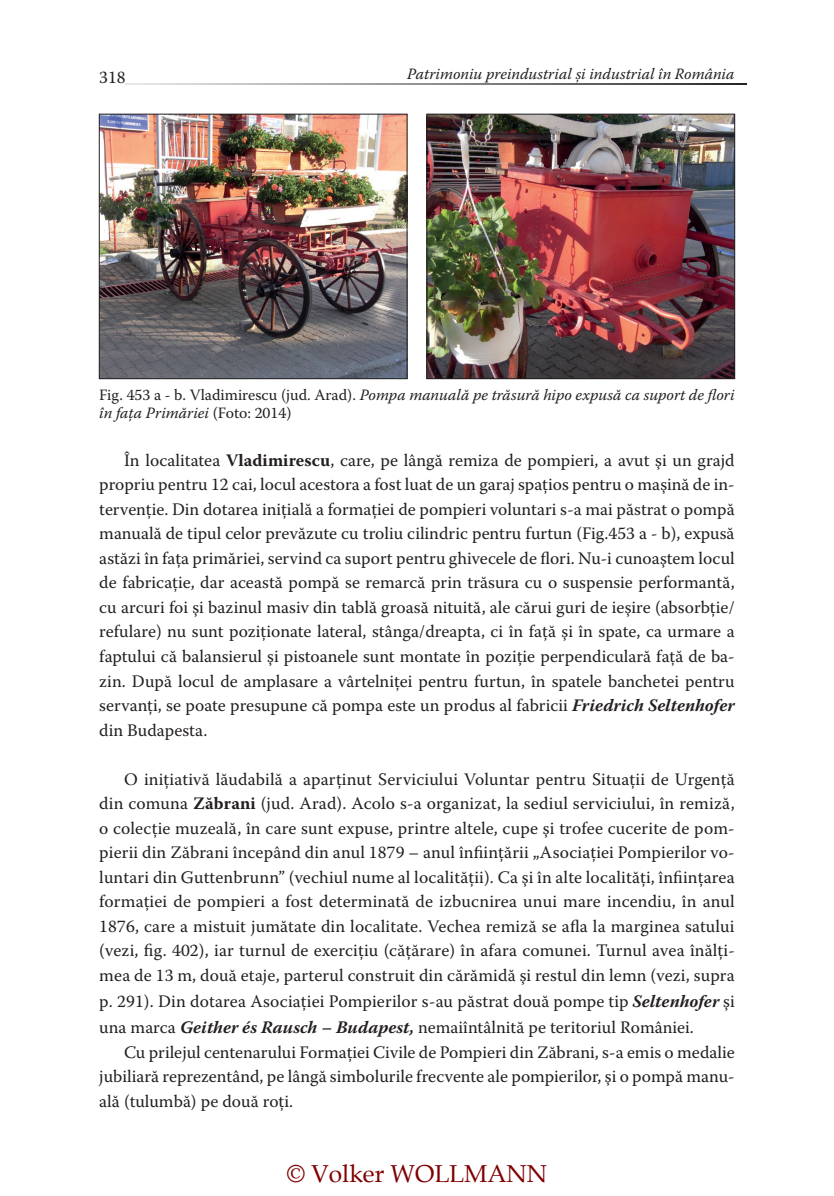
<style>
.page{position:relative;width:834px;height:1196px;background:#fff}
.page>*{position:absolute;margin:0;border:0;box-sizing:border-box;transform-origin:0 0}
.t1{font:24.5px "Book Antiqua";color:#800000}
.t2{font:17.5px/24.5px "Warnock Pro";color:#231f20;text-align:justify}
.t3{font:italic 15.75px/17.5px "Warnock Pro";color:#231f20}
.s1{font-style:normal}
.s2{font-weight:700}
.s3{font-weight:700;font-style:italic}
</style>
<div class="page">
<svg style="left:126px;top:83px;width:620px;height:1px"></svg>
<img style="left:101px;top:116px;width:304px;height:261px">
<div style="left:99px;top:114px;width:308px;height:265px;border:1px solid #231f20"></div>
<img style="left:429px;top:116px;width:303px;height:261px">
<div style="left:427px;top:114px;width:307px;height:265px;border:1px solid #231f20"></div>
<p class="t2" style="left:99px;top:64px;width:28px">318</p>
<p class="t3" style="left:407px;top:65px;width:329px">Patrimoniu preindustrial și industrial în România</p>
<p class="t3" style="left:99px;top:386px;width:636px"><span class="s1">Fig. 453 a - b. Vladimirescu (jud. Arad).</span> Pompa manuală pe trăsură hipo expusă ca suport de flori în faţa Primăriei <span class="s1">(Foto: 2014)</span></p>
<p class="t2" style="left:99px;top:447px;width:637px;text-indent:25px">În localitatea <span class="s2">Vladimirescu</span>, care, pe lângă remiza de pompieri, a avut şi un grajd propriu pentru 12 cai, locul acestora a fost luat de un garaj spaţios pentru o maşină de in&shy;tervenţie. Din dotarea iniţială a formaţiei de pompieri voluntari s-a mai păstrat o pompă manuală de tipul celor prevăzute cu troliu cilindric pentru furtun (Fig.453 a - b), expusă astăzi în faţa primăriei, servind ca suport pentru ghivecele de flori. Nu-i cunoaştem locul de fabricaţie, dar această pompă se remarcă prin trăsura cu o suspensie performantă, cu arcuri foi şi bazinul masiv din tablă groasă nituită, ale cărui guri de ieşire (absorbţie/ refulare) nu sunt poziţionate lateral, stânga/dreapta, ci în faţă şi în spate, ca urmare a faptului că balansierul şi pistoanele sunt montate în poziţie perpendiculară faţă de ba&shy;zin. După locul de amplasare a vârtelniţei pentru furtun, în spatele banchetei pentru servanţi, se poate presupune că pompa este un produs al fabricii <span class="s3">Friedrich Seltenhofer </span>din Budapesta.</p>
<p class="t2" style="left:99px;top:766px;width:637px;text-indent:25px">O iniţiativă lăudabilă a aparţinut Serviciului Voluntar pentru Situaţii de Urgenţă din comuna <span class="s2">Zăbrani</span> (jud. Arad). Acolo s-a organizat, la sediul serviciului, în remiză, o colecţie muzeală, în care sunt expuse, printre altele, cupe şi trofee cucerite de pom&shy;pierii din Zăbrani începând din anul 1879 – anul înfiinţării „Asociaţiei Pompierilor vo&shy;luntari din Guttenbrunn” (vechiul nume al localităţii). Ca şi în alte localităţi, înfiinţarea formaţiei de pompieri a fost determinată de izbucnirea unui mare incendiu, în anul 1876, care a mistuit jumătate din localitate. Vechea remiză se afla la marginea satului (vezi, fig. 402), iar turnul de exerciţiu (căţărare) în afara comunei. Turnul avea înălţi&shy;mea de 13 m, două etaje, parterul construit din cărămidă şi restul din lemn (vezi, supra</p>
<p class="t2" style="left:99px;top:987px;width:637px;line-height:26.2px">p. 291). Din dotarea Asociaţiei Pompierilor s-au păstrat două pompe tip <span class="s3">Seltenhofer</span> şi una marca <span class="s3">Geither és Rausch – Budapest,</span> nemaiîntâlnită pe teritoriul României.</p>
<p class="t2" style="left:99px;top:1039px;width:637px;text-indent:25px">Cu prilejul centenarului Formaţiei Civile de Pompieri din Zăbrani, s-a emis o medalie jubiliară reprezentând, pe lângă simbolurile frecvente ale pompierilor, şi o pompă manu&shy;ală (tulumbă) pe două roţi.</p>
<h1 class="t1" style="left:286px;top:1156px;width:262px">© Volker WOLLMANN</h1>
</div>
